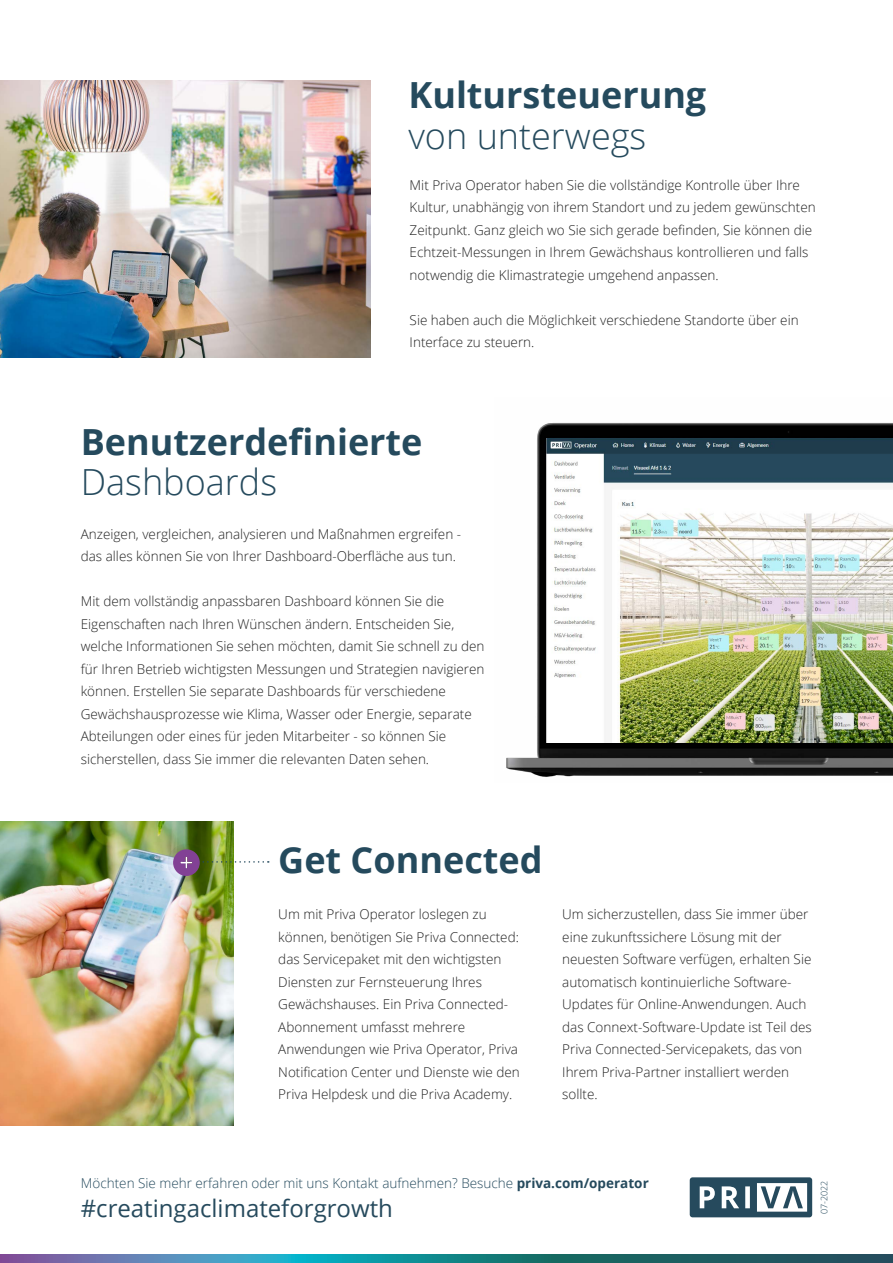
<style>
.page{position:relative;width:893px;height:1263px;background:#fff}
.page>*{position:absolute;margin:0;border:0;box-sizing:border-box;transform-origin:0 0}
.t1{font:700 36px "Open Sans";color:#254a5d}
.t2{font:300 36px "Open Sans";color:#254a5d}
.t3{font:24px "Open Sans";color:#264a5d}
.t4{font:300 13.5px/22.5px "Open Sans";color:#212121}
.t5{font:300 13.5px "Open Sans";color:#254a5d}
.t6{font:300 9px "Open Sans";color:#264a5d}
.s1{font-weight:700}
</style>
<div class="page">
<svg style="left:690px;top:1177px;width:122px;height:40px"></svg>
<svg style="left:0;top:1254px;width:893px;height:9px"></svg>
<img style="left:506px;top:423px;width:387px;height:354px">
<img style="left:547px;top:438px;width:346px;height:304px">
<img style="left:0;top:821px;width:233px;height:304px">
<svg style="left:168px;top:844px;width:101px;height:37px"></svg>
<img style="left:0;top:81px;width:370px;height:276px">
<h1 class="t1" style="left:408px;top:70px;width:299px">Kultursteuerung</h1>
<h1 class="t2" style="left:408px;top:111px;width:239px">von unterwegs</h1>
<p class="t4" style="left:410px;top:173px;width:408px">Mit Priva Operator haben Sie die vollständige Kontrolle über Ihre Kultur, unabhängig von ihrem Standort und zu jedem gewünschten Zeitpunkt. Ganz gleich wo Sie sich gerade befinden, Sie können die Echtzeit-Messungen in Ihrem Gewächshaus kontrollieren und falls notwendig die Klimastrategie umgehend anpassen.</p>
<p class="t4" style="left:410px;top:308px;width:391px">Sie haben auch die Möglichkeit verschiedene Standorte über ein<br>Interface zu steuern.</p>
<h1 class="t1" style="left:81px;top:416px;width:343px">Benutzerdefinierte</h1>
<h1 class="t2" style="left:81px;top:458px;width:198px">Dashboards</h1>
<p class="t4" style="left:81px;top:522px;width:382px">Anzeigen, vergleichen, analysieren und Maßnahmen ergreifen - das alles können Sie von Ihrer Dashboard-Oberfläche aus tun.</p>
<p class="t4" style="left:81px;top:590px;width:405px">Mit dem vollständig anpassbaren Dashboard können Sie die Eigenschaften nach Ihren Wünschen ändern. Entscheiden Sie, welche Informationen Sie sehen möchten, damit Sie schnell zu den für Ihren Betrieb wichtigsten Messungen und Strategien navigieren können. Erstellen Sie separate Dashboards für verschiedene Gewächshausprozesse wie Klima, Wasser oder Energie, separate Abteilungen oder eines für jeden Mitarbeiter - so können Sie sicherstellen, dass Sie immer die relevanten Daten sehen.</p>
<h1 class="t1" style="left:278px;top:835px;width:266px">Get Connected</h1>
<p class="t4" style="left:278px;top:903px;width:243px">Um mit Priva Operator loslegen zu können, benötigen Sie Priva Connected: das Servicepaket mit den wichtigsten Diensten zur Fernsteuerung Ihres Gewächshauses. Ein Priva Connected-Abonnement umfasst mehrere Anwendungen wie Priva Operator, Priva Notification Center und Dienste wie den Priva Helpdesk und die Priva Academy.</p>
<p class="t4" style="left:562px;top:903px;width:251px">Um sicherzustellen, dass Sie immer über eine zukunftssichere Lösung mit der neuesten Software verfügen, erhalten Sie automatisch kontinuierliche Software-Updates für Online-Anwendungen. Auch das Connext-Software-Update ist Teil des Priva Connected-Servicepakets, das von Ihrem Priva-Partner installiert werden sollte.</p>
<p class="t5" style="left:81px;top:1173px;width:569px">Möchten Sie mehr erfahren oder mit uns Kontakt aufnehmen? Besuche <span class="s1">priva.com/operator</span></p>
<h2 class="t3" style="left:81px;top:1192px;width:314px">#creatingaclimateforgrowth</h2>
<p class="t6" style="left:818px;top:1214px;width:35px;rotate:-90deg">07-2022</p>
</div>
